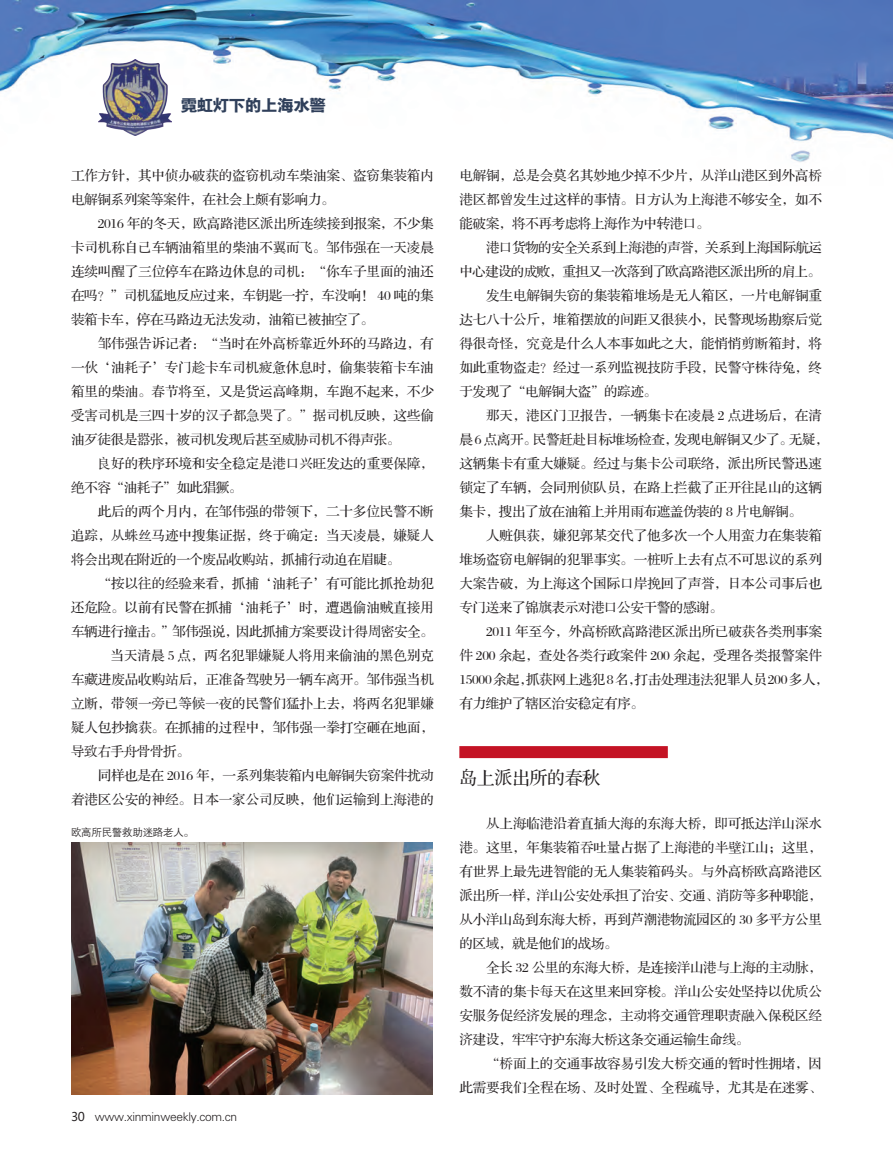
<style>
.page{position:relative;width:893px;height:1157px;background:#fff}
.page>*{position:absolute;margin:0;border:0;box-sizing:border-box;transform-origin:0 0}
.t1{font:18px "FZS3 K GBK1 0";letter-spacing:-.025em;color:#231f20}
.t2{font:16.5px "FZYDCHJW GB1 0";letter-spacing:-.025em;color:#2f3f5a}
.t3{font:13.5px "FZS3 JW GB1 0";letter-spacing:-.005em;color:#231f20}
.t4{font:13.5px "FZS3 JW GB1 0";letter-spacing:-.025em;color:#231f20}
.t5{font:13.5px "FZS3 JW GB1 0";letter-spacing:-.045em;color:#231f20}
.t6{font:12px "FZXH1 JW GB1 0";letter-spacing:-.025em;color:#231f20}
.t7{font:10.5px "FZZDXJW GB1 0";letter-spacing:-.025em;color:#231f20}
.s1{font-family:"Microsoft Ya Hei"}
</style>
<div class="page">
<img style="left:0;top:0;width:893px;height:162px">
<div style="left:70px;top:32px;width:129px;height:132px;background:#fff"></div>
<img style="left:98px;top:60px;width:73px;height:76px">
<div style="left:459px;top:746px;width:209px;height:12px;background:#c41324"></div>
<img style="left:71px;top:842px;width:362px;height:252px">
<p class="t2" style="left:181px;top:96px;width:147px">霓虹灯下的上海水警</p>
<p class="t3" style="left:71px;top:168px;width:364px">工作方针，其中侦办破获的盗窃机动车柴油案、盗窃集装箱内</p>
<p class="t4" style="left:71px;top:192px;width:265px">电解铜系列案等案件，在社会上颇有影响力。</p>
<p class="t3" style="left:98px;top:216px;width:337px">2016 年的冬天，欧高路港区派出所连续接到报案，不少集</p>
<p class="t3" style="left:71px;top:240px;width:364px">卡司机称自己车辆油箱里的柴油不翼而飞。邹伟强在一天凌晨</p>
<p class="t3" style="left:71px;top:264px;width:364px">连续叫醒了三位停车在路边休息的司机：“你车子里面的油还</p>
<p class="t4" style="left:71px;top:288px;width:364px">在吗？”司机猛地反应过来，车钥匙一拧，车没响！ 40 吨的集</p>
<p class="t4" style="left:71px;top:312px;width:305px">装箱卡车，停在马路边无法发动，油箱已被抽空了。</p>
<p class="t3" style="left:98px;top:336px;width:337px">邹伟强告诉记者：“当时在外高桥靠近外环的马路边，有</p>
<p class="t3" style="left:71px;top:360px;width:364px">一伙‘油耗子’专门趁卡车司机疲惫休息时，偷集装箱卡车油</p>
<p class="t3" style="left:71px;top:384px;width:364px">箱里的柴油。春节将至，又是货运高峰期，车跑不起来，不少</p>
<p class="t3" style="left:71px;top:408px;width:364px">受害司机是三四十岁的汉子都急哭了。”据司机反映，这些偷</p>
<p class="t4" style="left:71px;top:432px;width:331px">油歹徒很是嚣张，被司机发现后甚至威胁司机不得声张。</p>
<p class="t3" style="left:98px;top:456px;width:337px">良好的秩序环境和安全稳定是港口兴旺发达的重要保障，</p>
<p class="t4" style="left:71px;top:480px;width:173px">绝不容“油耗子”如此猖獗。</p>
<p class="t3" style="left:98px;top:504px;width:337px">此后的两个月内，在邹伟强的带领下，二十多位民警不断</p>
<p class="t3" style="left:71px;top:528px;width:364px">追踪，从蛛丝马迹中搜集证据，终于确定：当天凌晨，嫌疑人</p>
<p class="t4" style="left:71px;top:552px;width:331px">将会出现在附近的一个废品收购站，抓捕行动迫在眉睫。</p>
<p class="t3" style="left:98px;top:576px;width:338px">“按以往的经验来看，抓捕‘油耗子’有可能比抓抢劫犯</p>
<p class="t3" style="left:71px;top:600px;width:364px">还危险。以前有民警在抓捕‘油耗子’时，遭遇偷油贼直接用</p>
<p class="t4" style="left:71px;top:624px;width:364px">车辆进行撞击。”邹伟强说，因此抓捕方案要设计得周密安全。</p>
<p class="t3" style="left:111px;top:648px;width:325px">当天清晨 5 点，两名犯罪嫌疑人将用来偷油的黑色别克</p>
<p class="t3" style="left:71px;top:672px;width:364px">车藏进废品收购站后，正准备驾驶另一辆车离开。邹伟强当机</p>
<p class="t3" style="left:71px;top:696px;width:364px">立断，带领一旁已等候一夜的民警们猛扑上去，将两名犯罪嫌</p>
<p class="t3" style="left:71px;top:720px;width:364px">疑人包抄擒获。在抓捕的过程中，邹伟强一拳打空砸在地面，</p>
<p class="t4" style="left:71px;top:744px;width:120px">导致右手舟骨骨折。</p>
<p class="t4" style="left:98px;top:768px;width:338px">同样也是在 2016 年，一系列集装箱内电解铜失窃案件扰动</p>
<p class="t3" style="left:71px;top:792px;width:364px">着港区公安的神经。日本一家公司反映，他们运输到上海港的</p>
<p class="t7" style="left:71px;top:827px;width:125px">欧高所民警救助迷路老人。</p>
<p class="t6" style="left:71px;top:1109px;width:168px"><span class="s1">30</span> www.xinminweekly.com.cn</p>
<p class="t3" style="left:459px;top:168px;width:364px">电解铜，总是会莫名其妙地少掉不少片，从洋山港区到外高桥</p>
<p class="t3" style="left:459px;top:192px;width:364px">港区都曾发生过这样的事情。日方认为上海港不够安全，如不</p>
<p class="t4" style="left:459px;top:216px;width:252px">能破案，将不再考虑将上海作为中转港口。</p>
<p class="t5" style="left:486px;top:240px;width:337px">港口货物的安全关系到上海港的声誉，关系到上海国际航运</p>
<p class="t5" style="left:459px;top:264px;width:363px">中心建设的成败，重担又一次落到了欧高路港区派出所的肩上。</p>
<p class="t3" style="left:486px;top:288px;width:337px">发生电解铜失窃的集装箱堆场是无人箱区，一片电解铜重</p>
<p class="t3" style="left:459px;top:312px;width:364px">达七八十公斤，堆箱摆放的间距又很狭小，民警现场勘察后觉</p>
<p class="t3" style="left:459px;top:336px;width:364px">得很奇怪，究竟是什么人本事如此之大，能悄悄剪断箱封，将</p>
<p class="t3" style="left:459px;top:360px;width:364px">如此重物盗走？经过一系列监视技防手段，民警守株待兔，终</p>
<p class="t4" style="left:459px;top:384px;width:199px">于发现了“电解铜大盗”的踪迹。</p>
<p class="t3" style="left:486px;top:408px;width:337px">那天，港区门卫报告，一辆集卡在凌晨 2 点进场后，在清</p>
<p class="t4" style="left:459px;top:432px;width:371px">晨 6 点离开。民警赶赴目标堆场检查，发现电解铜又少了。无疑，</p>
<p class="t3" style="left:459px;top:456px;width:364px">这辆集卡有重大嫌疑。经过与集卡公司联络，派出所民警迅速</p>
<p class="t3" style="left:459px;top:480px;width:364px">锁定了车辆，会同刑侦队员，在路上拦截了正开往昆山的这辆</p>
<p class="t4" style="left:459px;top:504px;width:344px">集卡，搜出了放在油箱上并用雨布遮盖伪装的 8 片电解铜。</p>
<p class="t3" style="left:486px;top:528px;width:337px">人赃俱获，嫌犯郭某交代了他多次一个人用蛮力在集装箱</p>
<p class="t3" style="left:459px;top:552px;width:364px">堆场盗窃电解铜的犯罪事实。一桩听上去有点不可思议的系列</p>
<p class="t3" style="left:459px;top:576px;width:364px">大案告破，为上海这个国际口岸挽回了声誉，日本公司事后也</p>
<p class="t4" style="left:459px;top:600px;width:265px">专门送来了锦旗表示对港口公安干警的感谢。</p>
<p class="t3" style="left:486px;top:624px;width:337px">2011 年至今，外高桥欧高路港区派出所已破获各类刑事案</p>
<p class="t3" style="left:459px;top:648px;width:364px">件 200 余起，查处各类行政案件 200 余起，受理各类报警案件</p>
<p class="t4" style="left:459px;top:672px;width:371px">15000余起，抓获网上逃犯8名，打击处理违法犯罪人员200多人，</p>
<p class="t4" style="left:459px;top:696px;width:186px">有力维护了辖区治安稳定有序。</p>
<p class="t1" style="left:459px;top:768px;width:142px">岛上派出所的春秋</p>
<p class="t3" style="left:486px;top:816px;width:337px">从上海临港沿着直插大海的东海大桥，即可抵达洋山深水</p>
<p class="t3" style="left:459px;top:840px;width:364px">港。这里，年集装箱吞吐量占据了上海港的半壁江山；这里，</p>
<p class="t3" style="left:459px;top:864px;width:364px">有世界上最先进智能的无人集装箱码头。与外高桥欧高路港区</p>
<p class="t4" style="left:459px;top:888px;width:364px">派出所一样，洋山公安处承担了治安、交通、消防等多种职能，</p>
<p class="t4" style="left:459px;top:912px;width:364px">从小洋山岛到东海大桥，再到芦潮港物流园区的 30 多平方公里</p>
<p class="t4" style="left:459px;top:936px;width:160px">的区域，就是他们的战场。</p>
<p class="t4" style="left:486px;top:960px;width:337px">全长 32 公里的东海大桥，是连接洋山港与上海的主动脉，</p>
<p class="t3" style="left:459px;top:984px;width:364px">数不清的集卡每天在这里来回穿梭。洋山公安处坚持以优质公</p>
<p class="t3" style="left:459px;top:1008px;width:364px">安服务促经济发展的理念，主动将交通管理职责融入保税区经</p>
<p class="t4" style="left:459px;top:1032px;width:291px">济建设，牢牢守护东海大桥这条交通运输生命线。</p>
<p class="t3" style="left:486px;top:1056px;width:337px">“桥面上的交通事故容易引发大桥交通的暂时性拥堵，因</p>
<p class="t3" style="left:459px;top:1080px;width:364px">此需要我们全程在场、及时处置、全程疏导，尤其是在迷雾、</p>
</div>
